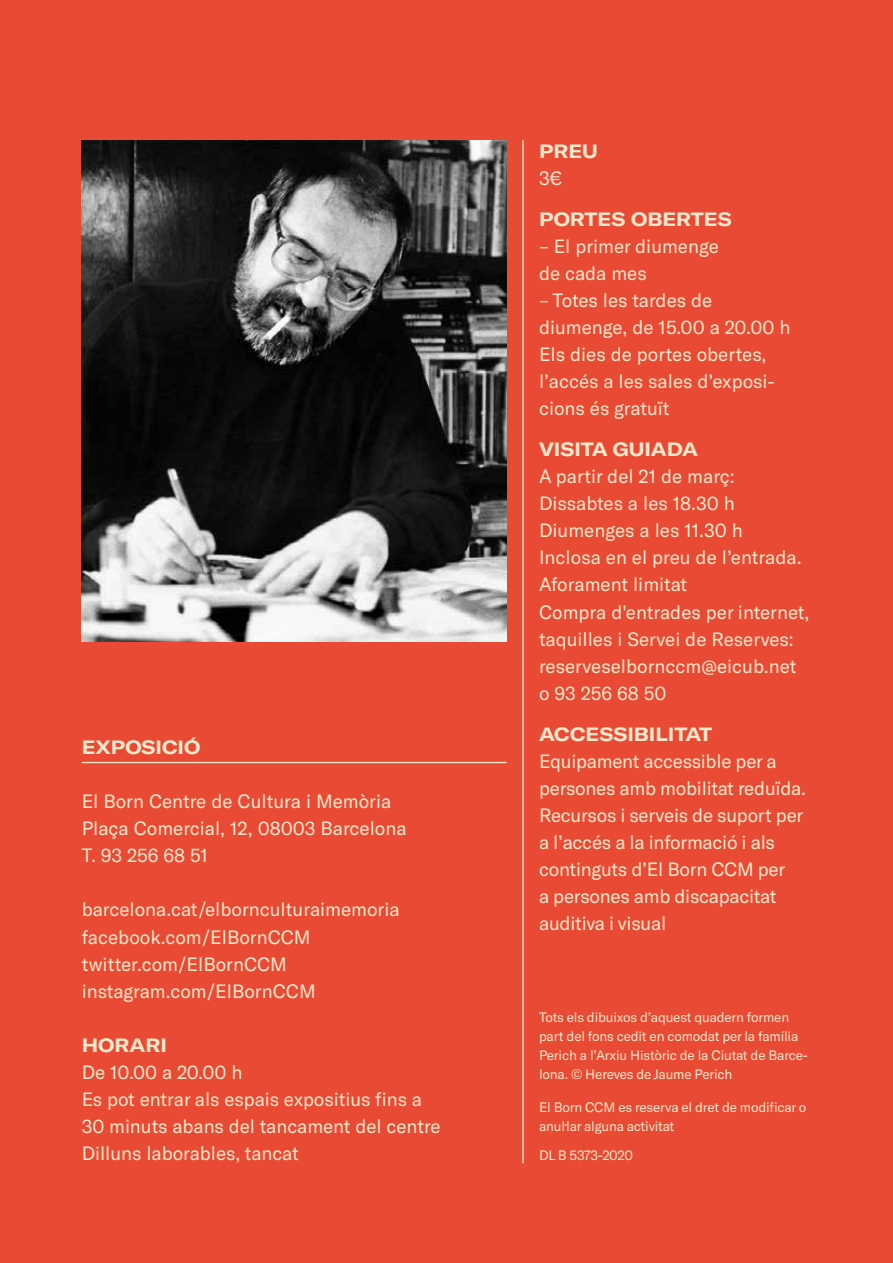
<style>
.page{position:relative;width:893px;height:1263px;background:#e94a34}
.page>*{position:absolute;margin:0;border:0;box-sizing:border-box;transform-origin:0 0}
.t1{font:18.9px/27.2px "GT America";letter-spacing:-.005em;color:#f7e8cc}
.t2{font:700 expanded 18.9px "GT America";color:#f7e8cc}
.t3{font:13.5px/18.9px "GT America";letter-spacing:-.015em;color:#f7e8cc}
</style>
<div class="page">
<img style="left:82px;top:140px;width:425px;height:502px">
<hr style="left:82px;top:762px;width:425px;height:1px;background:#f7e8cc">
<hr style="left:522px;top:140px;width:2px;height:1023px;background:#f7e8cc">
<p class="t2" style="left:82px;top:736px;width:120px">EXPOSICIÓ</p>
<p class="t1" style="left:82px;top:788px;width:327px">El Born Centre de Cultura i Memòria<br>Plaça Comercial, 12, 08003 Barcelona<br>T. 93 256 68 51</p>
<p class="t1" style="left:82px;top:896px;width:319px">barcelona.cat/elbornculturaimemoria facebook.com/ElBornCCM twitter.com/ElBornCCM instagram.com/ElBornCCM</p>
<p class="t2" style="left:82px;top:1033px;width:87px">HORARI</p>
<p class="t1" style="left:82px;top:1059px;width:360px">De 10.00 a 20.00 h<br>Es pot entrar als espais expositius fins a<br>30 minuts abans del tancament del centre<br>Dilluns laborables, tancat</p>
<p class="t2" style="left:539px;top:139px;width:60px">PREU</p>
<p class="t1" style="left:539px;top:165px;width:25px">3€</p>
<p class="t2" style="left:539px;top:207px;width:194px">PORTES OBERTES</p>
<p class="t1" style="left:539px;top:233px;width:181px">– El primer diumenge de cada mes</p>
<p class="t1" style="left:539px;top:287px;width:253px">– Totes les tardes de diumenge, de 15.00 a 20.00 h<br>Els dies de portes obertes, l’accés a les sales d’exposi&shy;cions és gratuït</p>
<p class="t2" style="left:539px;top:437px;width:161px">VISITA GUIADA</p>
<p class="t1" style="left:539px;top:463px;width:272px">A partir del 21 de març:<br>Dissabtes a les 18.30 h<br>Diumenges a les 11.30 h<br>Inclosa en el preu de l’entrada.<br>Aforament limitat<br>Compra d'entrades per internet, taquilles i Servei de Reserves: reserveselbornccm@eicub.net o 93 256 68 50</p>
<p class="t2" style="left:539px;top:722px;width:175px">ACCESSIBILITAT</p>
<p class="t1" style="left:539px;top:747px;width:269px">Equipament accessible per a persones amb mobilitat reduïda.<br>Recursos i serveis de suport per a l’accés a la informació i als continguts d’El Born CCM per<br>a persones amb discapacitat auditiva i visual</p>
<p class="t3" style="left:539px;top:1008px;width:270px">Tots els dibuixos d’aquest quadern formen part del fons cedit en comodat per la família Perich a l’Arxiu Històric de la Ciutat de Barce&shy;lona. © Hereves de Jaume Perich</p>
<p class="t3" style="left:539px;top:1097px;width:269px">El Born CCM es reserva el dret de modificar o anul·lar alguna activitat</p>
<p class="t3" style="left:539px;top:1146px;width:95px">DL B 5373-2020</p>
</div>
